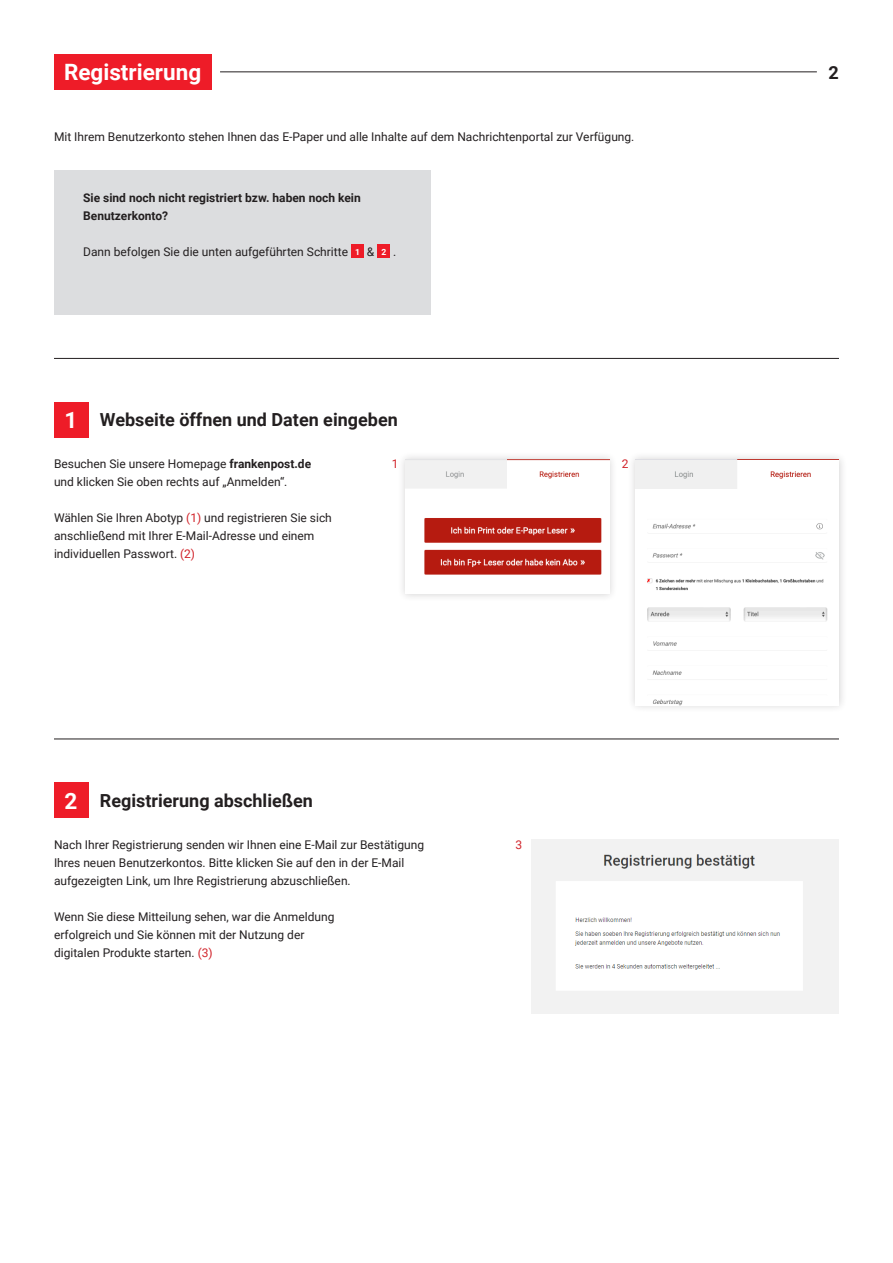
<style>
.page{position:relative;width:893px;height:1263px;background:#fff}
.page>*{position:absolute;margin:0;border:0;box-sizing:border-box;transform-origin:0 0}
.t1{font:700 22.5px "Roboto";color:#fff}
.t2{font:700 18px "Roboto";color:#231f20}
.t3{font:12px/18px "Roboto";color:#231f20}
.t4{font:700 12px "Roboto";color:#231f20}
.t5{font:12px "Roboto";color:#d1232a}
.t6{font:700 8.55px "Roboto";color:#fff}
.s1{font-weight:700}
.s2{color:#d1232a}
</style>
<div class="page">
<div style="left:54px;top:170px;width:377px;height:145px;background:#dcdddf"></div>
<div style="left:54px;top:54px;width:157px;height:36px;background:#ee1c28"></div>
<div style="left:54px;top:402px;width:34px;height:36px;background:#ee1c28"></div>
<div style="left:54px;top:782px;width:34px;height:36px;background:#ee1c28"></div>
<div style="left:351px;top:245px;width:13px;height:13px;background:#ee1c28"></div>
<div style="left:377px;top:245px;width:13px;height:13px;background:#ee1c28"></div>
<div style="left:627px;top:451px;width:220px;height:262px;background:#231f20;opacity:.2"></div>
<img style="left:635px;top:459px;width:204px;height:246px">
<div style="left:397px;top:451px;width:220px;height:151px;background:#231f20;opacity:.2"></div>
<img style="left:405px;top:459px;width:204px;height:135px">
<hr style="left:220px;top:71px;width:597px;height:1px;background:#231f20">
<hr style="left:54px;top:358px;width:785px;height:1px;background:#231f20">
<hr style="left:54px;top:738px;width:785px;height:1px;background:#231f20">
<img style="left:531px;top:840px;width:308px;height:174px">
<p class="t1" style="left:64px;top:57px;width:139px">Registrierung</p>
<p class="t3" style="left:54px;top:127px;width:582px">Mit Ihrem Benutzerkonto stehen Ihnen das E-Paper und alle Inhalte auf dem Nachrichtenportal zur Verfügung.</p>
<p class="t4" style="left:83px;top:189px;width:279px">Sie sind noch nicht registriert bzw. haben noch kein</p>
<p class="t4" style="left:83px;top:207px;width:87px">Benutzerkonto?</p>
<p class="t3" style="left:83px;top:242px;width:266px">Dann befolgen Sie die unten aufgeführten Schritte</p>
<p class="t6" style="left:355px;top:246px;width:6px">1</p>
<p class="t3" style="left:367px;top:242px;width:9px">&amp;</p>
<p class="t6" style="left:381px;top:246px;width:6px">2</p>
<p class="t3" style="left:393px;top:242px;width:5px">.</p>
<p class="t1" style="left:65px;top:404px;width:14px">1</p>
<p class="t2" style="left:100px;top:407px;width:299px">Webseite öffnen und Daten eingeben</p>
<p class="t3" style="left:54px;top:455px;width:259px">Besuchen Sie unsere Homepage <span class="s1">frankenpost.de</span></p>
<p class="t3" style="left:54px;top:473px;width:235px">und klicken Sie oben rechts auf „Anmelden“.</p>
<p class="t3" style="left:54px;top:509px;width:279px">Wählen Sie Ihren Abotyp <span class="s2">(1)</span> und registrieren Sie sich</p>
<p class="t3" style="left:54px;top:527px;width:262px">anschließend mit Ihrer E-Mail-Adresse und einem</p>
<p class="t3" style="left:54px;top:545px;width:143px">individuellen Passwort. <span class="s2">(2)</span></p>
<p class="t5" style="left:392px;top:456px;width:8px">1</p>
<p class="t5" style="left:622px;top:456px;width:8px">2</p>
<p class="t1" style="left:65px;top:785px;width:14px">2</p>
<p class="t2" style="left:100px;top:788px;width:215px">Registrierung abschließen</p>
<p class="t3" style="left:54px;top:835px;width:372px">Nach Ihrer Registrierung senden wir Ihnen eine E-Mail zur Bestätigung<br>Ihres neuen Benutzerkontos. Bitte klicken Sie auf den in der E-Mail</p>
<p class="t3" style="left:54px;top:871px;width:298px">aufgezeigten Link, um Ihre Registrierung abzuschließen.</p>
<p class="t3" style="left:54px;top:907px;width:282px">Wenn Sie diese Mitteilung sehen, war die Anmeldung</p>
<p class="t3" style="left:54px;top:925px;width:252px">erfolgreich und Sie können mit der Nutzung der</p>
<p class="t3" style="left:54px;top:943px;width:160px">digitalen Produkte starten. <span class="s2">(3)</span></p>
<p class="t5" style="left:515px;top:836px;width:8px">3</p>
<p class="t2" style="left:829px;top:60px;width:12px">2</p>
</div>
